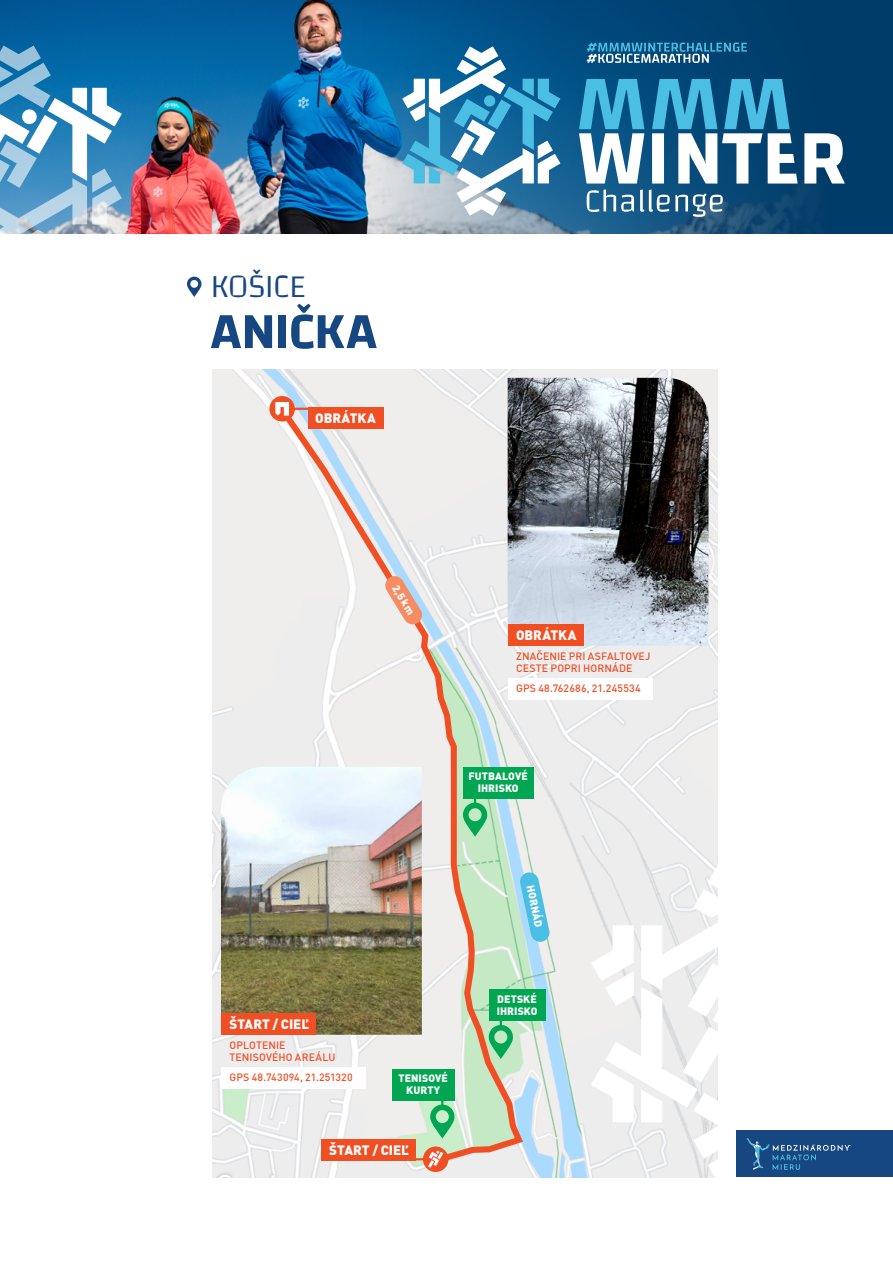
<style>
.page{position:relative;width:893px;height:1263px;background:#fff}
.page>*{position:absolute;margin:0;border:0;box-sizing:border-box;transform-origin:0 0}
.t1{font:600 52.5px "Changa";letter-spacing:-.015em;color:#174780}
.t2{font:300 33px "Changa";letter-spacing:-.01em;color:#174780}
.t3{font:900 13.35px "DINCE";letter-spacing:-.005em;color:#fff}
.t4{font:500 10.5px/12px "DINCE";letter-spacing:.01em;color:#f04e23}
.t5{font:900 10.5px/12px "DINCE";letter-spacing:.005em;color:#fff;text-align:center}
</style>
<div class="page">
<div style="left:0;top:0;width:893px;height:234px;background:#003c69"></div>
<img style="left:0;top:0;width:808px;height:234px">
<svg style="left:0;top:46px;width:122px;height:188px"></svg>
<svg style="left:587px;top:43px;width:160px;height:20px"></svg>
<svg style="left:579px;top:79px;width:266px;height:138px"></svg>
<svg style="left:402px;top:46px;width:158px;height:170px"></svg>
<img style="left:212px;top:369px;width:505px;height:808px">
<svg style="left:527px;top:871px;width:23px;height:72px"></svg>
<svg style="left:274px;top:402px;width:253px;height:764px"></svg>
<img style="left:508px;top:378px;width:200px;height:268px">
<div style="left:508px;top:624px;width:75px;height:22px;background:#f04e23"></div>
<img style="left:221px;top:767px;width:201px;height:268px">
<div style="left:221px;top:1013px;width:94px;height:22px;background:#f04e23"></div>
<hr style="left:386px;top:1158px;width:56px;height:2px;background:#f04e23">
<div style="left:322px;top:1139px;width:94px;height:21px;background:#f04e23"></div>
<div style="left:423px;top:1146px;width:25px;height:26px;background:#f04e23;border-radius:50%"></div>
<svg style="left:428px;top:1150px;width:15px;height:18px"></svg>
<div style="left:308px;top:408px;width:75px;height:21px;background:#f04e23"></div>
<hr style="left:276px;top:408px;width:56px;height:2px;background:#f04e23">
<div style="left:269px;top:396px;width:26px;height:25px;background:#f04e23;border-radius:50%"></div>
<svg style="left:275px;top:402px;width:14px;height:14px"></svg>
<svg style="left:430px;top:1100px;width:24px;height:38px"></svg>
<svg style="left:489px;top:1021px;width:24px;height:38px"></svg>
<div style="left:489px;top:989px;width:56px;height:32px;background:#00a651"></div>
<div style="left:392px;top:1069px;width:62px;height:31px;background:#00a651"></div>
<svg style="left:463px;top:798px;width:24px;height:39px"></svg>
<div style="left:463px;top:767px;width:70px;height:31px;background:#00a651"></div>
<svg style="left:187px;top:277px;width:14px;height:20px"></svg>
<div style="left:737px;top:1130px;width:156px;height:47px;background:#174780"></div>
<svg style="left:591px;top:864px;width:260px;height:314px"></svg>
<svg style="left:384px;top:575px;width:39px;height:51px"></svg>
<div style="left:221px;top:1067px;width:145px;height:21px;background:#fff"></div>
<div style="left:508px;top:678px;width:144px;height:21px;background:#fff"></div>
<h2 class="t2" style="left:210px;top:266px;width:97px">KOŠICE</h2>
<h1 class="t1" style="left:210px;top:299px;width:168px">ANIČKA</h1>
<p class="t3" style="left:315px;top:409px;width:62px">OBRÁTKA</p>
<p class="t5" style="left:401px;top:583px;width:34px;rotate:59deg">2,5 km</p>
<p class="t3" style="left:516px;top:626px;width:62px">OBRÁTKA</p>
<p class="t4" style="left:516px;top:649px;width:136px">ZNAČENIE PRI ASFALTOVEJ<br>CESTE POPRI HORNÁDE</p>
<p class="t4" style="left:516px;top:682px;width:126px">GPS 48.762686, 21.245534</p>
<p class="t5" style="left:468px;top:770px;width:61px">FUTBALOVÉ<br>IHRISKO</p>
<p class="t3" style="left:229px;top:1015px;width:81px">ŠTART / CIEĽ</p>
<p class="t4" style="left:229px;top:1038px;width:108px">OPLOTENIE<br>TENISOVÉHO AREÁLU</p>
<p class="t4" style="left:229px;top:1071px;width:125px">GPS 48.743094, 21.251320</p>
<p class="t5" style="left:398px;top:1072px;width:51px">TENISOVÉ<br>KURTY</p>
<p class="t3" style="left:329px;top:1140px;width:81px">ŠTART / CIEĽ</p>
<p class="t5" style="left:537px;top:884px;width:44px;rotate:78deg">HORNÁD</p>
<p class="t5" style="left:497px;top:992px;width:42px;text-align:left">DETSKÉ<br>IHRISKO</p>
</div>
